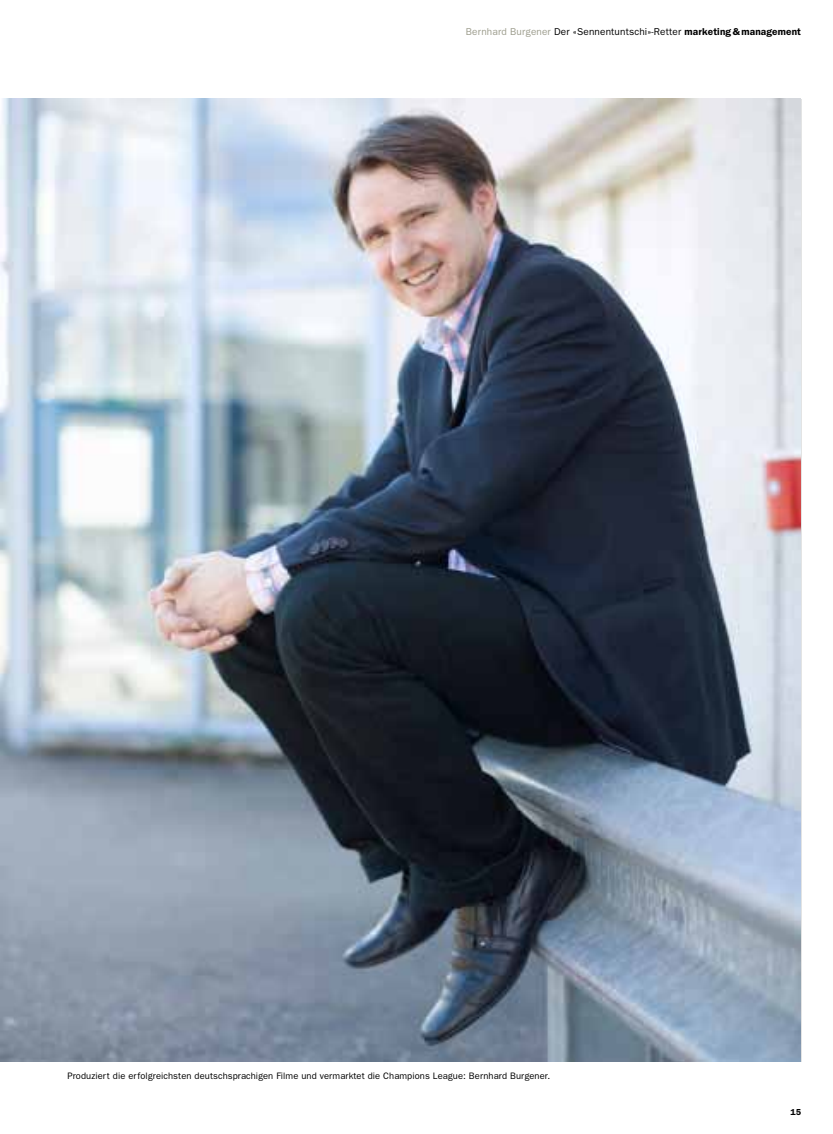
<style>
.page{position:relative;width:833px;height:1134px;background:#fff}
.page>*{position:absolute;margin:0;border:0;box-sizing:border-box;transform-origin:0 0}
.t1{font:10px "Franklin Gothic";letter-spacing:.015em;color:#000}
.t2{font:9.38px "Franklin Gothic";letter-spacing:.01em;color:#000}
.t3{font:600 8.75px "Franklin Gothic";color:#000}
.s1{color:#9d9d8d}
.s2{font-weight:600}
</style>
<div class="page">
<img style="left:0;top:99px;width:801px;height:962px">
<p class="t1" style="left:466px;top:26px;width:337px"><span class="s1">Bernhard Burgener</span> Der «Sennentuntschi»-Retter <span class="s2">marketing &amp; management</span></p>
<p class="t2" style="left:67px;top:1071px;width:484px">Produziert die erfolgreichsten deutschsprachigen Filme und vermarktet die Champions League: Bernhard Burgener.</p>
<p class="t3" style="left:790px;top:1106px;width:12px">15</p>
</div>
